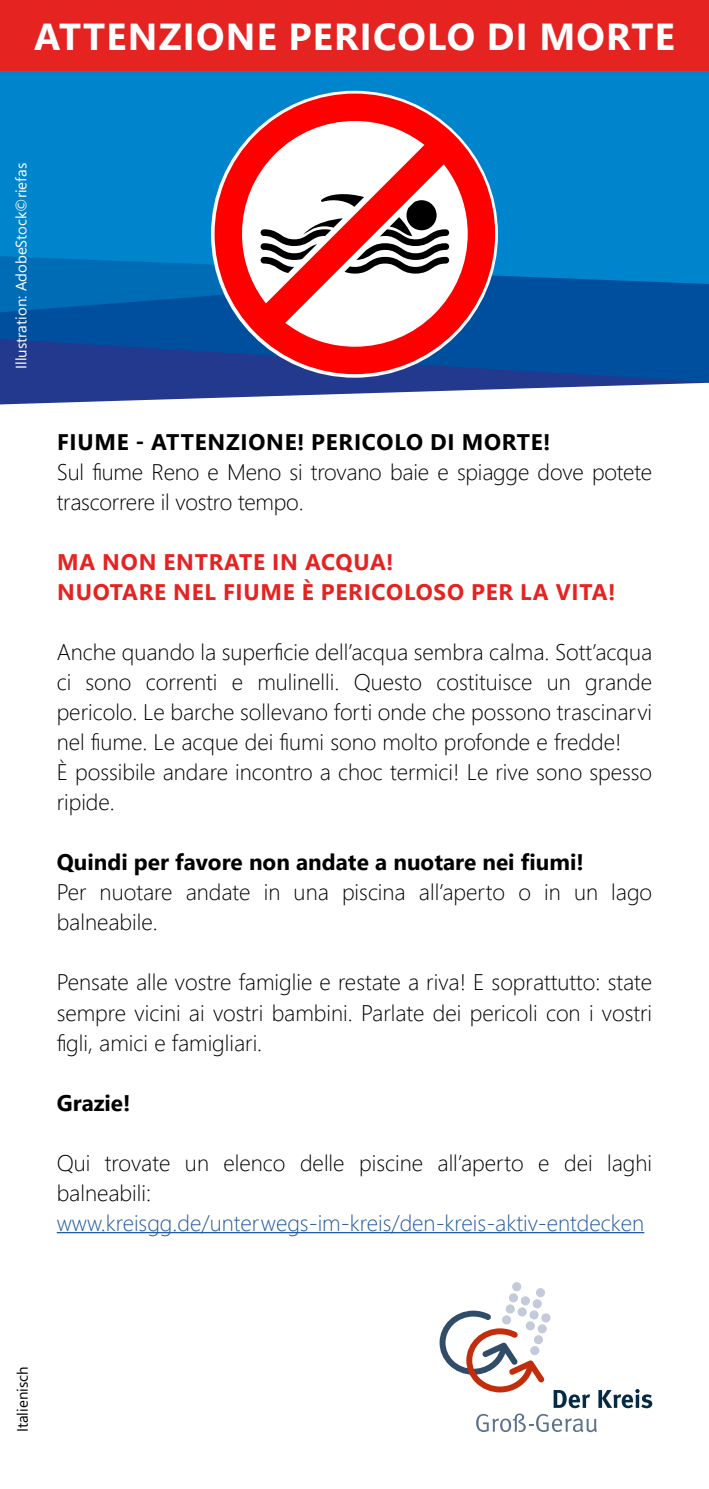
<style>
.page{position:relative;width:709px;height:1489px;background:#fff}
.page>*{position:absolute;margin:0;border:0;box-sizing:border-box;transform-origin:0 0}
.t1{font:700 37.5px "Segoe UI";letter-spacing:.035em;color:#fff}
.t2{font:300 22.5px/30px "Segoe UI";color:#000}
.t3{font:300 22.5px "Segoe UI";color:#275b9b}
.t4{font:700 22.5px/30px "Segoe UI";letter-spacing:.035em;color:#e52321}
.t5{font:700 22.5px "Segoe UI";color:#000}
.t6{font:700 22.5px "Segoe UI";letter-spacing:.035em;color:#000}
.t7{font:15px "Segoe UI";color:#fff}
.t8{font:15px "Segoe UI";color:#000}
</style>
<div class="page">
<svg style="left:0;top:382px;width:709px;height:22px;fill:#22398e"></svg>
<svg style="left:0;top:312px;width:709px;height:70px;background:#0d4798"></svg>
<svg style="left:0;top:284px;width:709px;height:28px;background:#0058a6"></svg>
<div style="left:0;top:71px;width:709px;height:213px;background:#0084cb"></div>
<div style="left:0;top:0;width:709px;height:71px;background:#e52321"></div>
<svg style="left:214px;top:94px;width:281px;height:280px"></svg>
<div style="left:505px;top:1304px;width:10px;height:9px;background:#c3cad9;border-radius:50%"></div>
<svg style="left:517px;top:1307px;width:9px;height:9px"></svg>
<div style="left:509px;top:1293px;width:9px;height:9px;background:#c3cad9;border-radius:50%"></div>
<div style="left:521px;top:1296px;width:9px;height:9px;background:#c3cad9;border-radius:50%"></div>
<div style="left:532px;top:1299px;width:10px;height:9px;background:#c3cad9;border-radius:50%"></div>
<div style="left:512px;top:1281px;width:9px;height:10px;background:#c3cad9;border-radius:50%"></div>
<div style="left:536px;top:1287px;width:9px;height:10px;background:#c3cad9;border-radius:50%"></div>
<svg style="left:439px;top:1310px;width:213px;height:121px"></svg>
<hr style="left:57px;top:1231px;width:587px;height:2px;background:#275b9b">
<h1 class="t1" style="left:34px;top:6px;width:642px">ATTENZIONE PERICOLO DI MORTE</h1>
<p class="t7" style="left:9px;top:369px;width:207px;rotate:-90deg">Illustration: AdobeStock©riefas</p>
<p class="t6" style="left:57px;top:424px;width:495px">FIUME - ATTENZIONE! PERICOLO DI MORTE!</p>
<p class="t2" style="left:57px;top:456px;width:597px">Sul fiume Reno e Meno si trovano baie e spiagge dove potete trascorrere il vostro tempo.</p>
<p class="t4" style="left:57px;top:547px;width:560px">MA NON ENTRATE IN ACQUA!<br>NUOTARE NEL FIUME È PERICOLOSO PER LA VITA!</p>
<p class="t2" style="left:57px;top:636px;width:597px">Anche quando la superficie dell’acqua sembra calma. Sott’acqua ci sono correnti e mulinelli. Questo costituisce un grande pericolo. Le barche sollevano forti onde che possono trascinarvi nel fiume. Le acque dei fiumi sono molto profonde e fredde!<br>È possibile andare incontro a choc termici! Le rive sono spesso ripide.</p>
<p class="t5" style="left:57px;top:844px;width:528px">Quindi per favore non andate a nuotare nei fiumi!</p>
<p class="t2" style="left:57px;top:876px;width:597px">Per nuotare andate in una piscina all’aperto o in un lago balneabile.</p>
<p class="t2" style="left:57px;top:966px;width:597px;text-align:justify">Pensate alle vostre famiglie e restate a riva! E soprattutto: state sempre vicini ai vostri bambini. Parlate dei pericoli con i vostri figli, amici e famigliari.</p>
<p class="t5" style="left:57px;top:1084px;width:75px">Grazie!</p>
<p class="t2" style="left:57px;top:1146px;width:597px">Qui trovate un elenco delle piscine all’aperto e dei laghi balneabili:</p>
<p class="t3" style="left:57px;top:1204px;width:589px">www.kreisgg.de/unterwegs-im-kreis/den-kreis-aktiv-entdecken</p>
<p class="t8" style="left:11px;top:1431px;width:67px;rotate:-90deg">Italienisch</p>
</div>
